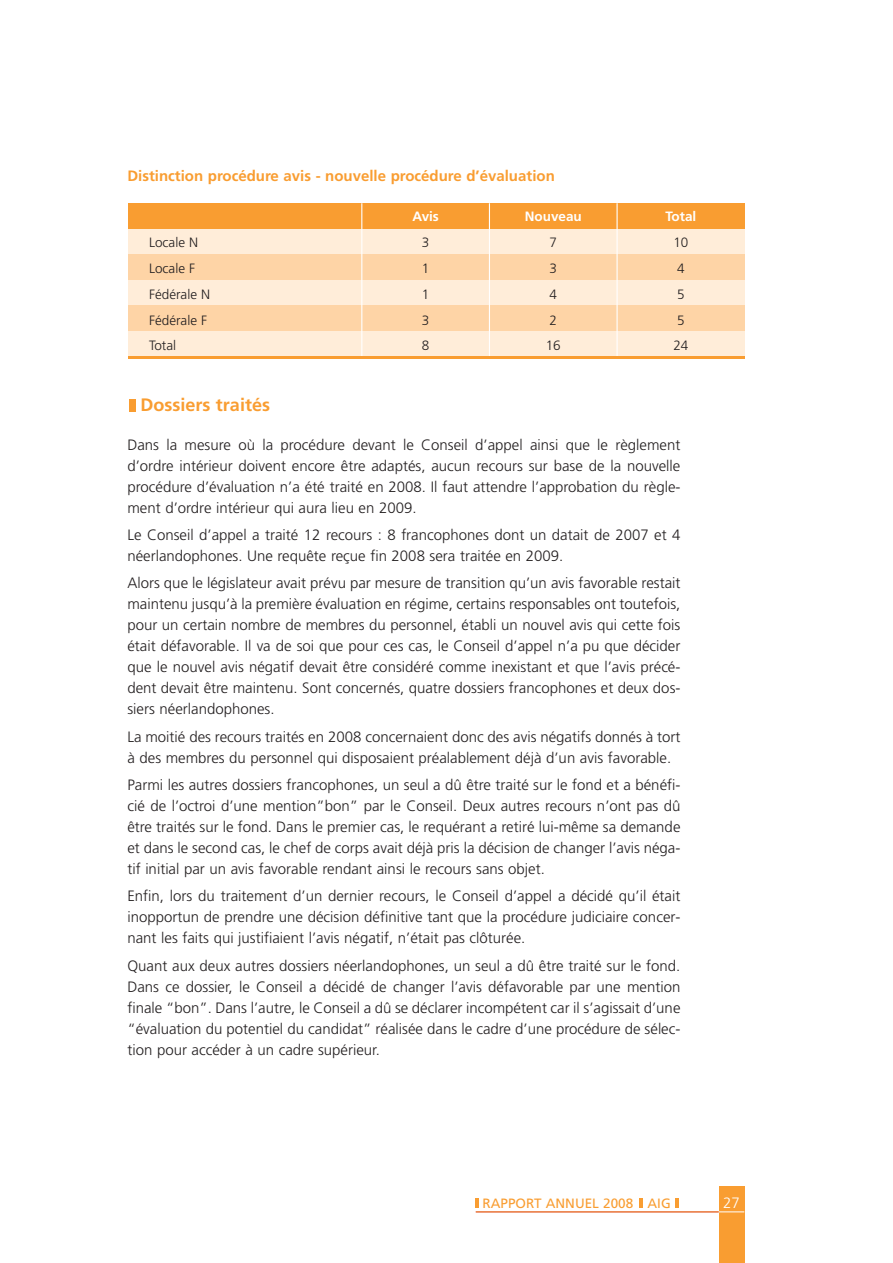
<style>
.page{position:relative;width:893px;height:1263px;background:#fff}
.page>*{position:absolute;margin:0;border:0;box-sizing:border-box;transform-origin:0 0}
.t1{font:700 18px "Frutiger";color:#f99d31}
.t2{font:300 15px/21px "Frutiger";color:#231f20;text-align:justify}
.t3{font:700 15px "Frutiger";color:#f99d31}
.t4{font:300 15px "Frutiger";color:#fff}
.t5{font:300 13.5px "Frutiger";color:#231f20}
.t6{font:13.5px "Frutiger";color:#f99d31}
.t7{font:700 13.5px "Frutiger";color:#fff}
</style>
<div class="page">
<div style="left:718px;top:1186px;width:26px;height:77px;background:#f99d31"></div>
<svg style="left:718px;top:1212px;width:26px;height:1px"></svg>
<svg style="left:675px;top:1199px;width:4px;height:9px"></svg>
<svg style="left:639px;top:1199px;width:3px;height:9px"></svg>
<svg style="left:476px;top:1199px;width:3px;height:9px"></svg>
<hr style="left:476px;top:1212px;width:242px;height:1px;background:#f99d31">
<div style="left:129px;top:399px;width:6px;height:12px;background:#f99d31"></div>
<div style="left:128px;top:203px;width:616px;height:26px;background:#f99d31"></div>
<div style="left:128px;top:229px;width:616px;height:25px;background:#ffedd9"></div>
<div style="left:128px;top:254px;width:616px;height:26px;background:#fed4a6"></div>
<div style="left:128px;top:280px;width:616px;height:25px;background:#ffedd9"></div>
<div style="left:128px;top:305px;width:616px;height:26px;background:#fed4a6"></div>
<div style="left:128px;top:331px;width:616px;height:25px;background:#ffedd9"></div>
<hr style="left:361px;top:203px;width:1px;height:154px;background:#fff">
<hr style="left:489px;top:203px;width:1px;height:154px;background:#fff">
<hr style="left:616px;top:203px;width:1px;height:154px;background:#fff">
<hr style="left:128px;top:356px;width:616px;height:2px;background:#f99d31">
<p class="t3" style="left:127px;top:170px;width:429px">Distinction procédure avis - nouvelle procédure d’évaluation</p>
<p class="t7" style="left:412px;top:211px;width:28px">Avis</p>
<p class="t7" style="left:524px;top:211px;width:58px">Nouveau</p>
<p class="t7" style="left:665px;top:211px;width:32px">Total</p>
<p class="t5" style="left:149px;top:237px;width:51px">Locale N</p>
<p class="t5" style="left:422px;top:237px;width:9px">3</p>
<p class="t5" style="left:549px;top:237px;width:9px">7</p>
<p class="t5" style="left:673px;top:237px;width:17px">10</p>
<p class="t5" style="left:149px;top:262px;width:48px">Locale F</p>
<p class="t5" style="left:422px;top:262px;width:9px">1</p>
<p class="t5" style="left:549px;top:262px;width:9px">3</p>
<p class="t5" style="left:677px;top:262px;width:9px">4</p>
<p class="t5" style="left:149px;top:288px;width:63px">Fédérale N</p>
<p class="t5" style="left:422px;top:288px;width:9px">1</p>
<p class="t5" style="left:549px;top:288px;width:9px">4</p>
<p class="t5" style="left:677px;top:288px;width:9px">5</p>
<p class="t5" style="left:149px;top:314px;width:60px">Fédérale F</p>
<p class="t5" style="left:422px;top:314px;width:9px">3</p>
<p class="t5" style="left:549px;top:314px;width:9px">2</p>
<p class="t5" style="left:677px;top:314px;width:9px">5</p>
<p class="t5" style="left:149px;top:340px;width:28px">Total</p>
<p class="t5" style="left:422px;top:340px;width:9px">8</p>
<p class="t5" style="left:545px;top:340px;width:17px">16</p>
<p class="t5" style="left:673px;top:340px;width:17px">24</p>
<p class="t1" style="left:140px;top:398px;width:131px">Dossiers traités</p>
<p class="t2" style="left:127px;top:435px;width:554px">Dans la mesure où la procédure devant le Conseil d’appel ainsi que le règlement d’ordre intérieur doivent encore être adaptés, aucun recours sur base de la nouvelle procédure d’évaluation n’a été traité en 2008. Il faut attendre l’approbation du règle&shy;ment d’ordre intérieur qui aura lieu en 2009.</p>
<p class="t2" style="left:127px;top:525px;width:554px">Le Conseil d’appel a traité 12 recours : 8 francophones dont un datait de 2007 et 4 néerlandophones. Une requête reçue fin 2008 sera traitée en 2009.</p>
<p class="t2" style="left:127px;top:574px;width:554px">Alors que le législateur avait prévu par mesure de transition qu’un avis favorable restait maintenu jusqu’à la première évaluation en régime, certains responsables ont toutefois, pour un certain nombre de membres du personnel, établi un nouvel avis qui cette fois était défavorable. Il va de soi que pour ces cas, le Conseil d’appel n’a pu que décider que le nouvel avis négatif devait être considéré comme inexistant et que l’avis précé&shy;dent devait être maintenu. Sont concernés, quatre dossiers francophones et deux dos&shy;siers néerlandophones.</p>
<p class="t2" style="left:127px;top:727px;width:554px">La moitié des recours traités en 2008 concernaient donc des avis négatifs donnés à tort à des membres du personnel qui disposaient préalablement déjà d’un avis favorable.</p>
<p class="t2" style="left:127px;top:775px;width:554px">Parmi les autres dossiers francophones, un seul a dû être traité sur le fond et a bénéfi&shy;cié de l’octroi d’une mention”bon” par le Conseil. Deux autres recours n’ont pas dû être traités sur le fond. Dans le premier cas, le requérant a retiré lui-même sa demande et dans le second cas, le chef de corps avait déjà pris la décision de changer l’avis néga&shy;tif initial par un avis favorable rendant ainsi le recours sans objet.</p>
<p class="t2" style="left:127px;top:887px;width:554px">Enfin, lors du traitement d’un dernier recours, le Conseil d’appel a décidé qu’il était inopportun de prendre une décision définitive tant que la procédure judiciaire concer&shy;nant les faits qui justifiaient l’avis négatif, n’était pas clôturée.</p>
<p class="t2" style="left:127px;top:956px;width:554px">Quant aux deux autres dossiers néerlandophones, un seul a dû être traité sur le fond.<br>Dans ce dossier, le Conseil a décidé de changer l’avis défavorable par une mention finale “bon”. Dans l’autre, le Conseil a dû se déclarer incompétent car il s’agissait d’une “évaluation du potentiel du candidat” réalisée dans le cadre d’une procédure de sélec&shy;tion pour accéder à un cadre supérieur.</p>
<p class="t6" style="left:482px;top:1198px;width:190px">RAPPORT ANNUEL 2008 AIG</p>
<p class="t4" style="left:723px;top:1197px;width:18px">27</p>
</div>
